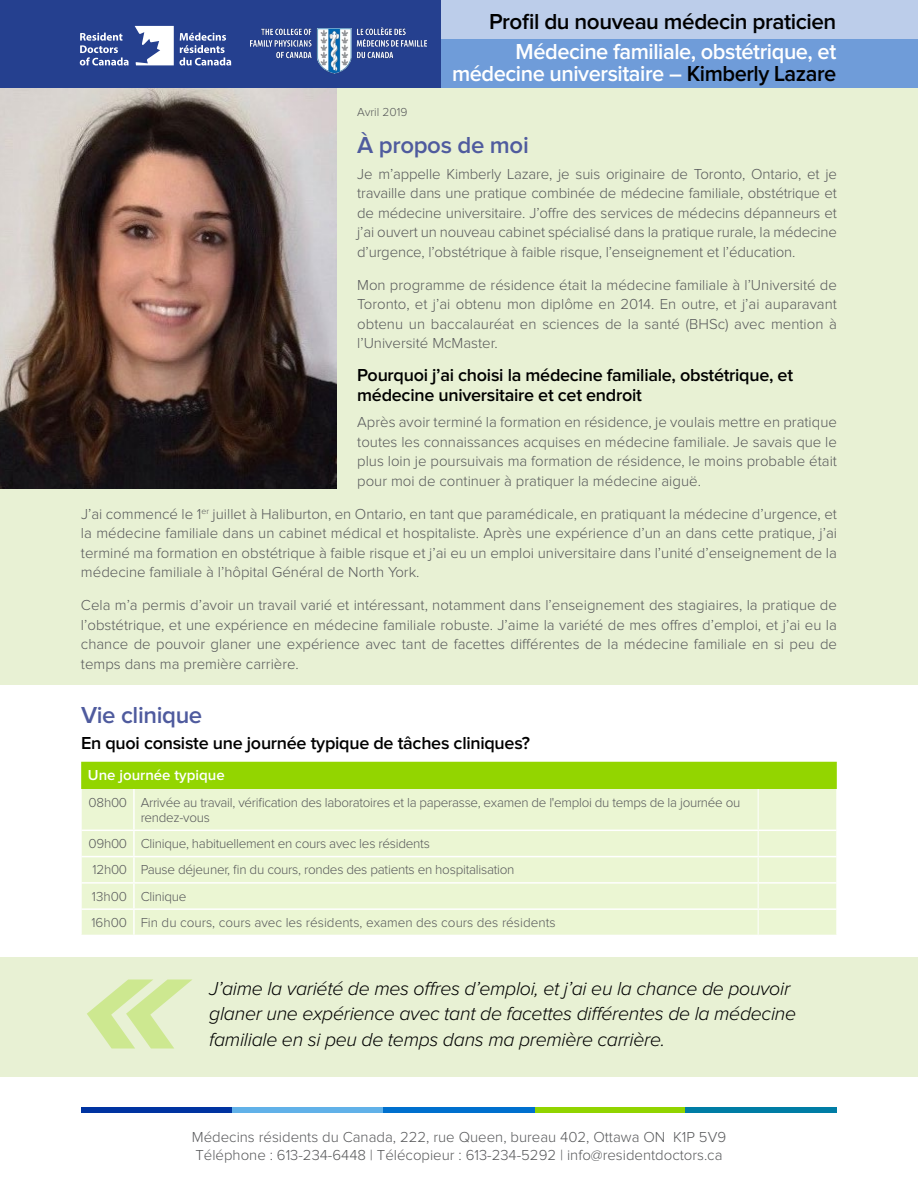
<style>
.page{position:relative;width:918px;height:1188px;background:#fff}
.page>*{position:absolute;margin:0;border:0;box-sizing:border-box;transform-origin:0 0}
.t1{font:600 24px "Proxima Nova";letter-spacing:-.015em;color:#4f5b9e}
.t2{font:600 22.5px/22.5px "Proxima Nova";letter-spacing:-.02em;color:#fff;text-align:right}
.t3{font:600 22.5px "Proxima Nova";letter-spacing:-.02em;color:#000}
.t4{font:italic 300 19.5px/25.5px "Proxima Nova";letter-spacing:-.015em;color:#000}
.t5{font:600 18px/19.5px "Proxima Nova";letter-spacing:-.015em;color:#000}
.t6{font:300 15px/19.5px "Proxima Nova";color:#58595b;text-align:justify}
.t7{font:600 15px "Proxima Nova";color:#fff}
.t8{font:300 13.5px/26.2px "Proxima Nova";letter-spacing:-.02em;color:#58595b}
.t9{font:300 12px "Proxima Nova";color:#58595b}
.s1{color:#000}
</style>
<div class="page">
<div style="left:320px;top:0;width:598px;height:40px;background:#bccdea"></div>
<div style="left:320px;top:40px;width:598px;height:51px;background:#6f9cd9"></div>
<div style="left:81px;top:1107px;width:151px;height:5px;background:#0033a1"></div>
<div style="left:232px;top:1107px;width:152px;height:5px;background:#61b1e8"></div>
<div style="left:384px;top:1107px;width:151px;height:5px;background:#0070ce"></div>
<div style="left:535px;top:1107px;width:152px;height:5px;background:#91d400"></div>
<div style="left:686px;top:1107px;width:151px;height:5px;background:#007da5"></div>
<div style="left:0;top:0;width:441px;height:91px;background:#25408f"></div>
<svg style="left:80px;top:33px;width:49px;height:33px"></svg>
<svg style="left:180px;top:33px;width:51px;height:33px"></svg>
<svg style="left:135px;top:26px;width:39px;height:39px"></svg>
<img style="left:251px;top:27px;width:176px;height:46px">
<div style="left:0;top:957px;width:918px;height:120px;background:#e8f1d4"></div>
<svg style="left:87px;top:980px;width:105px;height:68px"></svg>
<div style="left:0;top:88px;width:918px;height:597px;background:#e8f1d4"></div>
<div style="left:81px;top:762px;width:756px;height:27px;background:#93d500"></div>
<div style="left:82px;top:789px;width:755px;height:146px;background:#ebf6d3"></div>
<hr style="left:758px;top:789px;width:1px;height:41px;background:#fff">
<svg style="left:81px;top:831px;width:1px;height:104px"></svg>
<svg style="left:758px;top:831px;width:1px;height:104px"></svg>
<hr style="left:133px;top:789px;width:2px;height:41px;background:#fff">
<hr style="left:81px;top:830px;width:53px;height:1px;background:#fff">
<hr style="left:134px;top:830px;width:624px;height:1px;background:#fff">
<hr style="left:133px;top:831px;width:2px;height:25px;background:#fff">
<hr style="left:758px;top:830px;width:79px;height:1px;background:#fff">
<hr style="left:81px;top:856px;width:53px;height:1px;background:#fff">
<hr style="left:134px;top:856px;width:624px;height:1px;background:#fff">
<hr style="left:133px;top:857px;width:2px;height:25px;background:#fff">
<hr style="left:758px;top:856px;width:79px;height:1px;background:#fff">
<hr style="left:81px;top:882px;width:53px;height:2px;background:#fff">
<hr style="left:134px;top:882px;width:624px;height:2px;background:#fff">
<hr style="left:133px;top:884px;width:2px;height:24px;background:#fff">
<hr style="left:758px;top:882px;width:79px;height:2px;background:#fff">
<hr style="left:81px;top:908px;width:53px;height:2px;background:#fff">
<hr style="left:134px;top:908px;width:624px;height:2px;background:#fff">
<hr style="left:133px;top:910px;width:2px;height:25px;background:#fff">
<hr style="left:758px;top:908px;width:79px;height:2px;background:#fff">
<img style="left:0;top:88px;width:337px;height:400px">
<h2 class="t3" style="left:489px;top:9px;width:349px">Profil du nouveau médecin praticien</h2>
<h2 class="t2" style="left:452px;top:40px;width:386px">Médecine familiale, obstétrique, et médecine universitaire – <span class="s1">Kimberly Lazare</span></h2>
<p class="t9" style="left:357px;top:106px;width:52px">Avril 2019</p>
<h1 class="t1" style="left:357px;top:131px;width:173px">À propos de moi</h1>
<p class="t6" style="left:357px;top:165px;width:481px">Je m’appelle Kimberly Lazare, je suis originaire de Toronto, Ontario, et je travaille dans une pratique combinée de médecine familiale, obstétrique et de médecine universitaire. J’offre des services de médecins dépanneurs et j’ai ouvert un nouveau cabinet spécialisé dans la pratique rurale, la médecine d’urgence, l’obstétrique à faible risque, l’enseignement et l’éducation.</p>
<p class="t6" style="left:357px;top:276px;width:481px">Mon programme de résidence était la médecine familiale à l’Université de Toronto, et j’ai obtenu mon diplôme en 2014. En outre, et j’ai auparavant obtenu un baccalauréat en sciences de la santé (BHSc) avec mention à l’Université McMaster.</p>
<p class="t5" style="left:357px;top:366px;width:437px">Pourquoi j’ai choisi la médecine familiale, obstétrique, et médecine universitaire et cet endroit</p>
<p class="t6" style="left:357px;top:413px;width:481px">Après avoir terminé la formation en résidence, je voulais mettre en pratique toutes les connaissances acquises en médecine familiale. Je savais que le plus loin je poursuivais ma formation de résidence, le moins probable était pour moi de continuer à pratiquer la médecine aiguë.</p>
<p class="t6" style="left:81px;top:504px;width:758px">J’ai commencé le 1<sup>er</sup> juillet à Haliburton, en Ontario, en tant que paramédicale, en pratiquant la médecine d’urgence, et la médecine familiale dans un cabinet médical et hospitaliste. Après une expérience d’un an dans cette pratique, j’ai terminé ma formation en obstétrique à faible risque et j’ai eu un emploi universitaire dans l’unité d’enseignement de la médecine familiale à l’hôpital Général de North York.</p>
<p class="t6" style="left:81px;top:596px;width:758px">Cela m’a permis d’avoir un travail varié et intéressant, notamment dans l’enseignement des stagiaires, la pratique de l’obstétrique, et une expérience en médecine familiale robuste. J’aime la variété de mes offres d’emploi, et j’ai eu la chance de pouvoir glaner une expérience avec tant de facettes différentes de la médecine familiale en si peu de temps dans ma première carrière.</p>
<h1 class="t1" style="left:81px;top:701px;width:123px">Vie clinique</h1>
<p class="t5" style="left:81px;top:734px;width:451px">En quoi consiste une journée typique de tâches cliniques?</p>
<p class="t7" style="left:88px;top:767px;width:138px">Une journée typique</p>
<p class="t8" style="left:141px;top:795px;width:601px;line-height:15px;text-indent:-52px">08h00 Arrivée au travail, vérification des laboratoires et la paperasse, examen de l'emploi du temps de la journée ou rendez-vous</p>
<p class="t8" style="left:88px;top:831px;width:469px">09h00 Clinique, habituellement en cours avec les résidents<br>12h00 Pause déjeuner, fin du cours, rondes des patients en hospitalisation<br>13h00 Clinique<br>16h00 Fin du cours, cours avec les résidents, examen des cours des résidents</p>
<h3 class="t4" style="left:209px;top:976px;width:588px">J’aime la variété de mes offres d’emploi, et j’ai eu la chance de pouvoir glaner une expérience avec tant de facettes différentes de la médecine familiale en si peu de temps dans ma première carrière.</h3>
<p class="t6" style="left:192px;top:1128px;width:536px;line-height:18px">Médecins résidents du Canada, 222, rue Queen, bureau 402, Ottawa ON K1P 5V9<br>Téléphone : 613-234-6448 | Télécopieur : 613-234-5292 | info@residentdoctors.ca</p>
</div>
